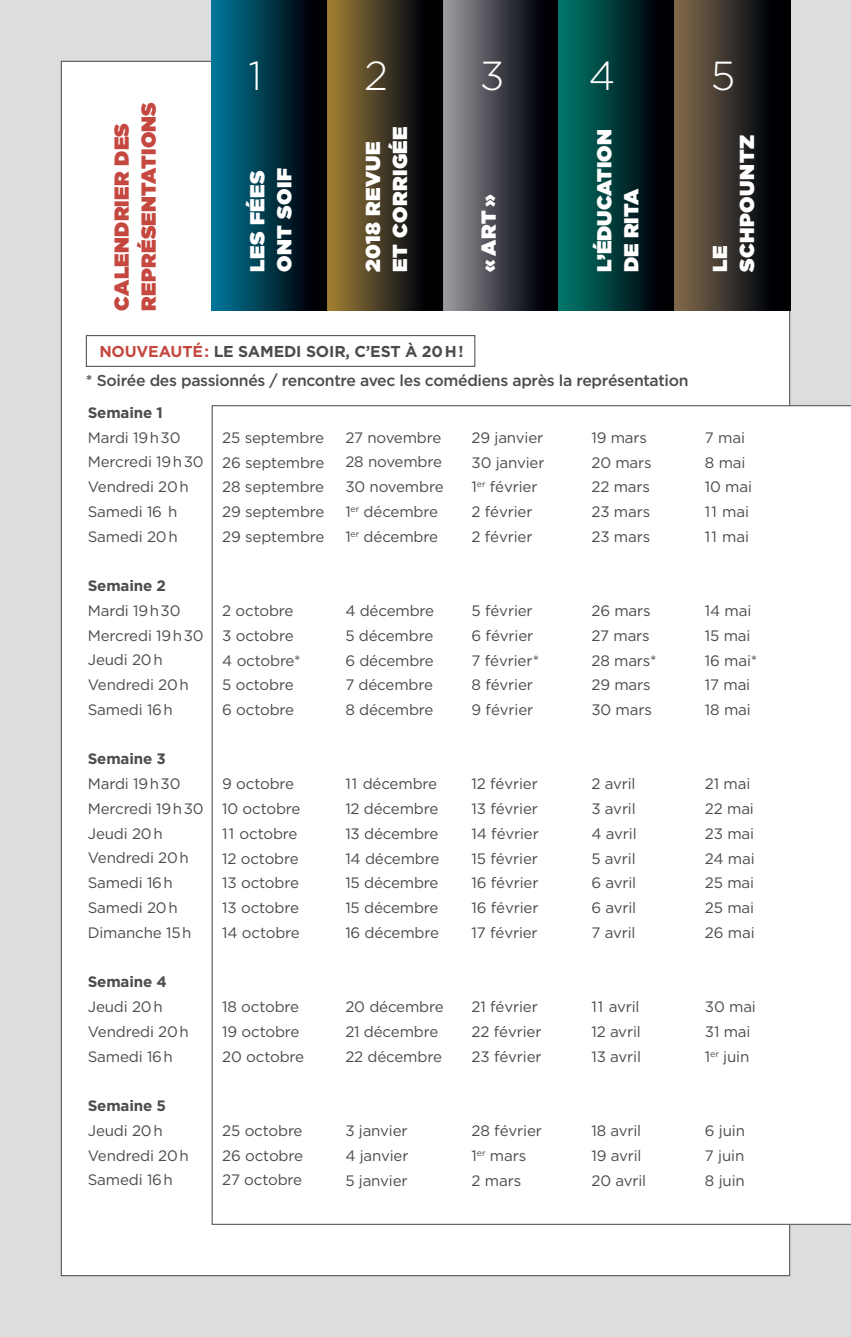
<style>
.page{position:relative;width:851px;height:1337px;background:#fff}
.page>*{position:absolute;margin:0;border:0;box-sizing:border-box;transform-origin:0 0}
.t1{font:300 40.5px "Gotham HTF";color:#fff}
.t2{font:900 20.25px/27px "Gotham HTF";letter-spacing:.025em;color:#fff}
.t3{font:900 20.25px/27px "Gotham HTF";letter-spacing:.015em;color:#c4483f}
.t4{font:900 20.25px/27px "Gotham HTF";color:#fff}
.t5{font:500 15.75px/29.2px "Gotham HTF";letter-spacing:-.02em;color:#4b4c4d}
.t6{font:15.08px/24.8px "Gotham HTF";letter-spacing:-.01em;color:#4b4c4d}
.t7{font:700 15.08px "Gotham HTF";letter-spacing:-.01em;color:#4b4c4d}
.s1{font-weight:700;color:#c4483f}
.s2{font-weight:700}
</style>
<div class="page">
<div style="left:0;top:0;width:850px;height:1336px;background:#dcdddf"></div>
<div style="left:61px;top:61px;width:729px;height:1215px;background:#fff;border:1px solid #57585a"></div>
<svg style="left:212px;top:405px;width:638px;height:819px"></svg>
<div style="left:86px;top:335px;width:389px;height:32px;border:1px solid #57585a"></div>
<img style="left:212px;top:0;width:115px;height:310px">
<div style="left:327px;top:0;width:116px;height:310px;background:linear-gradient(to right,#9e8039,#000004)"></div>
<div style="left:443px;top:0;width:115px;height:310px;background:linear-gradient(to right,#9b9aa1,#000)"></div>
<div style="left:558px;top:0;width:116px;height:310px;background:linear-gradient(to right,#007a6e,#000)"></div>
<div style="left:674px;top:0;width:116px;height:310px;background:linear-gradient(to right,#826b51,#000)"></div>
<h2 class="t3" style="left:108px;top:310px;width:210px;rotate:-90deg">CALENDRIER DES<br>REPRÉSENTATIONS</h2>
<h1 class="t1" style="left:248px;top:54px;width:15px">1</h1>
<h2 class="t2" style="left:243px;top:272px;width:105px;rotate:-90deg">LES FÉES<br>ONT SOIF</h2>
<h1 class="t1" style="left:364px;top:54px;width:25px">2</h1>
<h2 class="t2" style="left:359px;top:272px;width:147px;rotate:-90deg">2018 REVUE<br>ET CORRIGÉE</h2>
<h1 class="t1" style="left:480px;top:54px;width:26px">3</h1>
<h1 class="t1" style="left:588px;top:54px;width:28px">4</h1>
<h1 class="t1" style="left:710px;top:54px;width:26px">5</h1>
<h2 class="t2" style="left:475px;top:272px;width:79px;rotate:-90deg">«ART»</h2>
<h2 class="t4" style="left:590px;top:272px;width:144px;rotate:-90deg">L’ÉDUCATION<br>DE RITA</h2>
<h2 class="t2" style="left:706px;top:272px;width:138px;rotate:-90deg">LE<br>SCHPOUNTZ</h2>
<p class="t5" style="left:86px;top:336px;width:604px;text-indent:13px"><span class="s1">NOUVEAUTÉ:</span> <span class="s2">LE SAMEDI SOIR, C’EST À 20H!<br></span>* Soirée des passionnés / rencontre avec les comédiens après la représentation</p>
<p class="t7" style="left:88px;top:404px;width:77px">Semaine 1</p>
<p class="t6" style="left:88px;top:425px;width:117px">Mardi 19h30<br>Mercredi 19h30<br>Vendredi 20h<br>Samedi 16 h<br>Samedi 20h</p>
<p class="t7" style="left:88px;top:577px;width:80px">Semaine 2</p>
<p class="t6" style="left:88px;top:598px;width:117px">Mardi 19h30<br>Mercredi 19h30<br>Jeudi 20h<br>Vendredi 20h<br>Samedi 16h</p>
<p class="t7" style="left:88px;top:750px;width:80px">Semaine 3</p>
<p class="t6" style="left:88px;top:771px;width:117px">Mardi 19h30<br>Mercredi 19h30<br>Jeudi 20h<br>Vendredi 20h<br>Samedi 16h<br>Samedi 20h<br>Dimanche 15h</p>
<p class="t7" style="left:88px;top:973px;width:81px">Semaine 4</p>
<p class="t6" style="left:88px;top:994px;width:103px">Jeudi 20h<br>Vendredi 20h<br>Samedi 16h</p>
<p class="t7" style="left:88px;top:1097px;width:80px">Semaine 5</p>
<p class="t6" style="left:88px;top:1117px;width:103px">Jeudi 20h<br>Vendredi 20h<br>Samedi 16h</p>
<p class="t6" style="left:222px;top:425px;width:104px;text-align:justify">25 septembre 26 septembre 28 septembre 29 septembre 29 septembre</p>
<p class="t6" style="left:222px;top:598px;width:80px">2 octobre<br>3 octobre<br>4 octobre*<br>5 octobre<br>6 octobre</p>
<p class="t6" style="left:222px;top:771px;width:80px">9 octobre<br>10 octobre<br>11 octobre<br>12 octobre<br>13 octobre<br>13 octobre<br>14 octobre</p>
<p class="t6" style="left:222px;top:994px;width:83px">18 octobre<br>19 octobre<br>20 octobre</p>
<p class="t6" style="left:222px;top:1118px;width:82px;text-align:justify">25 octobre 26 octobre 27 octobre</p>
<p class="t6" style="left:345px;top:425px;width:100px">27 novembre<br>28 novembre<br>30 novembre<br>1<sup>er</sup> décembre<br>1<sup>er</sup> décembre</p>
<p class="t6" style="left:345px;top:598px;width:90px;text-align:justify">4 décembre 5 décembre 6 décembre 7 décembre 8 décembre</p>
<p class="t6" style="left:345px;top:771px;width:96px">11 décembre<br>12 décembre<br>13 décembre<br>14 décembre<br>15 décembre<br>15 décembre<br>16 décembre</p>
<p class="t6" style="left:345px;top:994px;width:100px">20 décembre<br>21 décembre<br>22 décembre</p>
<p class="t6" style="left:345px;top:1118px;width:65px;text-align:justify">3 janvier 4 janvier 5 janvier</p>
<p class="t6" style="left:471px;top:425px;width:74px">29 janvier<br>30 janvier<br>1<sup>er</sup> février<br>2 février<br>2 février</p>
<p class="t6" style="left:471px;top:598px;width:69px">5 février<br>6 février<br>7 février*<br>8 février<br>9 février</p>
<p class="t6" style="left:471px;top:771px;width:69px;text-align:justify">12 février 13 février 14 février 15 février 16 février 16 février 17 février</p>
<p class="t6" style="left:471px;top:994px;width:71px">21 février<br>22 février<br>23 février</p>
<p class="t6" style="left:471px;top:1118px;width:72px">28 février<br>1<sup>er</sup> mars<br>2 mars</p>
<p class="t6" style="left:591px;top:425px;width:62px">19 mars<br>20 mars<br>22 mars<br>23 mars<br>23 mars</p>
<p class="t6" style="left:591px;top:598px;width:67px">26 mars<br>27 mars<br>28 mars*<br>29 mars<br>30 mars</p>
<p class="t6" style="left:591px;top:771px;width:47px;text-align:justify">2 avril 3 avril 4 avril 5 avril 6 avril 6 avril 7 avril</p>
<p class="t6" style="left:591px;top:994px;width:51px;text-align:justify">11 avril 12 avril 13 avril</p>
<p class="t6" style="left:591px;top:1118px;width:56px">18 avril<br>19 avril<br>20 avril</p>
<p class="t6" style="left:705px;top:425px;width:49px">7 mai<br>8 mai<br>10 mai<br>11 mai<br>11 mai</p>
<p class="t6" style="left:705px;top:598px;width:54px">14 mai<br>15 mai<br>16 mai*<br>17 mai<br>18 mai</p>
<p class="t6" style="left:705px;top:771px;width:51px">21 mai<br>22 mai<br>23 mai<br>24 mai<br>25 mai<br>25 mai<br>26 mai</p>
<p class="t6" style="left:705px;top:994px;width:52px">30 mai<br>31 mai<br>1<sup>er</sup> juin</p>
<p class="t6" style="left:705px;top:1118px;width:42px;text-align:justify">6 juin 7 juin 8 juin</p>
</div>
